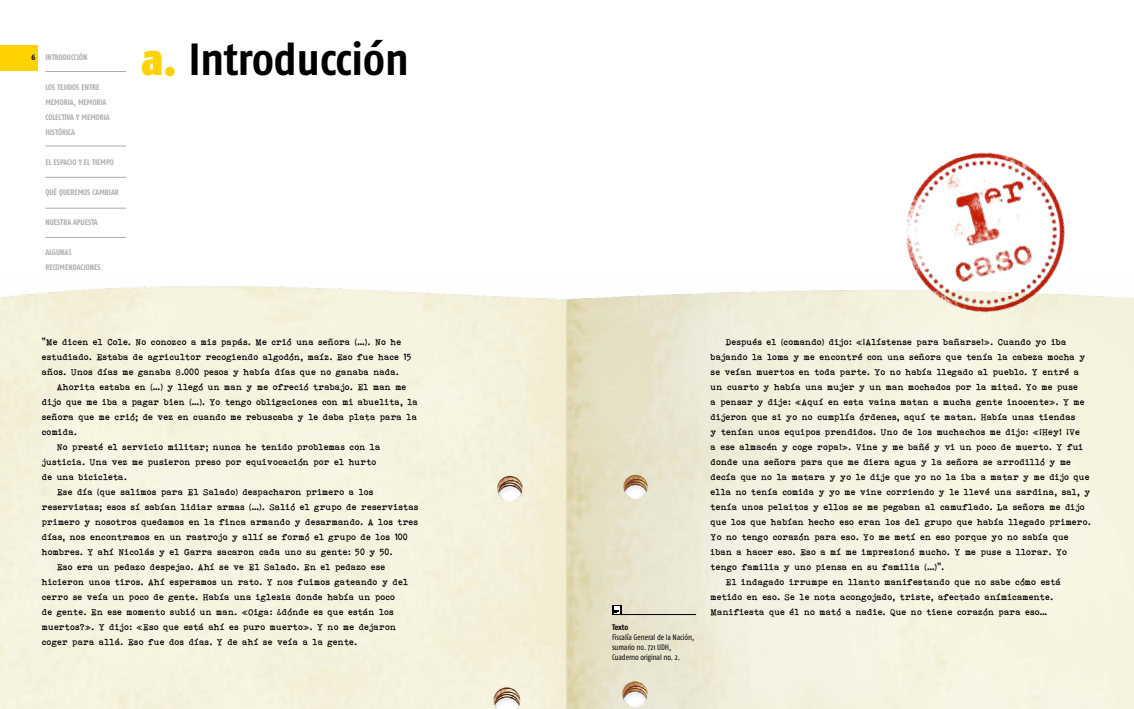
<style>
.page{position:relative;width:1134px;height:709px;background:#fff}
.page>*{position:absolute;margin:0;border:0;box-sizing:border-box;transform-origin:0 0}
.t1{font:700 45px "Fago Co";color:#000}
.t2{font:9px/15px "Bohemian typewriter";color:#000}
.t3{font:700 8px/15px "Fago Co";color:#abacac}
.t4{font:8px/10px "Fago Co";letter-spacing:-.01em;color:#000}
.t5{font:700 8px "Fago Co";letter-spacing:-.01em;color:#000}
.s1{font-weight:900;color:#ffd200}
</style>
<div class="page">
<hr style="left:45px;top:71px;width:81px;height:1px;background:#abacac">
<hr style="left:45px;top:145px;width:81px;height:1px;background:#abacac">
<hr style="left:45px;top:177px;width:81px;height:1px;background:#abacac">
<hr style="left:45px;top:208px;width:81px;height:1px;background:#abacac">
<hr style="left:45px;top:237px;width:81px;height:1px;background:#abacac">
<div style="left:0;top:46px;width:38px;height:25px;background:#ffd200"></div>
<img style="left:0;top:286px;width:1134px;height:423px">
<hr style="left:612px;top:614px;width:84px;height:1px;background:#000">
<svg style="left:612px;top:606px;width:9px;height:8px"></svg>
<svg style="left:614px;top:607px;width:5px;height:7px"></svg>
<img style="left:881px;top:152px;width:208px;height:184px">
<p class="t5" style="left:32px;top:53px;width:5px">6</p>
<p class="t3" style="left:45px;top:50px;width:43px">INTRODUCCIÓN</p>
<p class="t3" style="left:45px;top:80px;width:66px">LOS TEJIDOS ENTRE<br>MEMORIA, MEMORIA<br>COLECTIVA Y MEMORIA<br>HISTÓRICA</p>
<p class="t3" style="left:45px;top:155px;width:70px">EL ESPACIO Y EL TIEMPO</p>
<p class="t3" style="left:45px;top:185px;width:75px">QUÉ QUEREMOS CAMBIAR</p>
<p class="t3" style="left:45px;top:215px;width:54px">NUESTRA APUESTA</p>
<p class="t3" style="left:45px;top:245px;width:57px">ALGUNAS<br>RECOMENDACIONES</p>
<h1 class="t1" style="left:141px;top:33px;width:269px"><span class="s1">a.</span> Introducción</h1>
<p class="t2" style="left:42px;top:334px;width:371px">“Me dicen el Cole. No conozco a mis papás. Me crió una señora […]. No he estudiado. Estaba de agricultor recogiendo algodón, maíz. Eso fue hace 15 años. Unos días me ganaba 8.000 pesos y había días que no ganaba nada.</p>
<p class="t2" style="left:57px;top:379px;width:351px">Ahorita estaba en […] y llegó un man y me ofreció trabajo. El man me</p>
<p class="t2" style="left:42px;top:394px;width:378px">dijo que me iba a pagar bien […]. Yo tengo obligaciones con mi abuelita, la</p>
<p class="t2" style="left:42px;top:409px;width:377px">señora que me crió; de vez en cuando me rebuscaba y le daba plata para la</p>
<p class="t2" style="left:42px;top:424px;width:37px">comida.</p>
<p class="t2" style="left:57px;top:439px;width:325px">No presté el servicio militar; nunca he tenido problemas con la</p>
<p class="t2" style="left:42px;top:454px;width:336px">justicia. Una vez me pusieron preso por equivocación por el hurto</p>
<p class="t2" style="left:42px;top:469px;width:87px">de una bicicleta.</p>
<p class="t2" style="left:57px;top:484px;width:318px">Ese día [que salimos para El Salado] despacharon primero a los</p>
<p class="t2" style="left:42px;top:499px;width:378px">reservistas; esos sí sabían lidiar armas […]. Salió el grupo de reservistas</p>
<p class="t2" style="left:42px;top:514px;width:378px">primero y nosotros quedamos en la finca armando y desarmando. A los tres</p>
<p class="t2" style="left:42px;top:529px;width:368px">días, nos encontramos en un rastrojo y allí se formó el grupo de los 100</p>
<p class="t2" style="left:42px;top:544px;width:352px">hombres. Y ahí Nicolás y el Garra sacaron cada uno su gente: 50 y 50.</p>
<p class="t2" style="left:57px;top:559px;width:330px">Eso era un pedazo despejao. Ahí se ve El Salado. En el pedazo ese</p>
<p class="t2" style="left:42px;top:574px;width:368px">hicieron unos tiros. Ahí esperamos un rato. Y nos fuimos gateando y del</p>
<p class="t2" style="left:42px;top:589px;width:355px">cerro se veía un poco de gente. Había una iglesia donde había un poco</p>
<p class="t2" style="left:42px;top:604px;width:354px">de gente. En ese momento subió un man. «Oiga: ¿dónde es que están los</p>
<p class="t2" style="left:42px;top:619px;width:356px">muertos?». Y dijo: «Eso que está ahí es puro muerto». Y no me dejaron</p>
<p class="t2" style="left:42px;top:634px;width:317px">coger para allá. Eso fue dos días. Y de ahí se veía a la gente.</p>
<p class="t5" style="left:612px;top:623px;width:18px">Texto</p>
<p class="t4" style="left:612px;top:632px;width:84px">Fiscalía General de la Nación, sumario no. 721 UDH,<br>Cuaderno original no. 2.</p>
<p class="t2" style="left:726px;top:334px;width:342px">Después el [comando] dijo: «¡Alístense para bañarse!». Cuando yo iba</p>
<p class="t2" style="left:711px;top:349px;width:376px">bajando la loma y me encontré con una señora que tenía la cabeza mocha y</p>
<p class="t2" style="left:711px;top:364px;width:370px">se veían muertos en toda parte. Yo no había llegado al pueblo. Y entré a</p>
<p class="t2" style="left:711px;top:379px;width:369px">un cuarto y había una mujer y un man mochados por la mitad. Yo me puse</p>
<p class="t2" style="left:711px;top:394px;width:376px">a pensar y dije: «Aquí en esta vaina matan a mucha gente inocente». Y me</p>
<p class="t2" style="left:711px;top:409px;width:366px">dijeron que si yo no cumplía órdenes, aquí te matan. Había unas tiendas</p>
<p class="t2" style="left:711px;top:424px;width:371px">y tenían unos equipos prendidos. Uno de los muchachos me dijo: «¡Hey! ¡Ve</p>
<p class="t2" style="left:711px;top:439px;width:374px">a ese almacén y coge ropa!». Vine y me bañé y vi un poco de muerto. Y fui</p>
<p class="t2" style="left:711px;top:454px;width:362px">donde una señora para que me diera agua y la señora se arrodilló y me</p>
<p class="t2" style="left:711px;top:469px;width:381px">decía que no la matara y yo le dije que yo no la iba a matar y me dijo que</p>
<p class="t2" style="left:711px;top:484px;width:381px">ella no tenía comida y yo me vine corriendo y le llevé una sardina, sal, y</p>
<p class="t2" style="left:711px;top:499px;width:376px">tenía unos pelaitos y ellos se me pegaban al camuflado. La señora me dijo</p>
<p class="t2" style="left:711px;top:514px;width:382px">que los que habían hecho eso eran los del grupo que había llegado primero.</p>
<p class="t2" style="left:711px;top:529px;width:360px">Yo no tengo corazón para eso. Yo me metí en eso porque yo no sabía que</p>
<p class="t2" style="left:711px;top:544px;width:358px">iban a hacer eso. Eso a mí me impresionó mucho. Y me puse a llorar. Yo</p>
<p class="t2" style="left:711px;top:559px;width:235px">tengo familia y uno piensa en su familia […]”.</p>
<p class="t2" style="left:726px;top:574px;width:337px">El indagado irrumpe en llanto manifestando que no sabe cómo está</p>
<p class="t2" style="left:711px;top:589px;width:344px">metido en eso. Se le nota acongojado, triste, afectado anímicamente.</p>
<p class="t2" style="left:711px;top:604px;width:338px">Manifiesta que él no mató a nadie. Que no tiene corazón para eso…</p>
</div>
